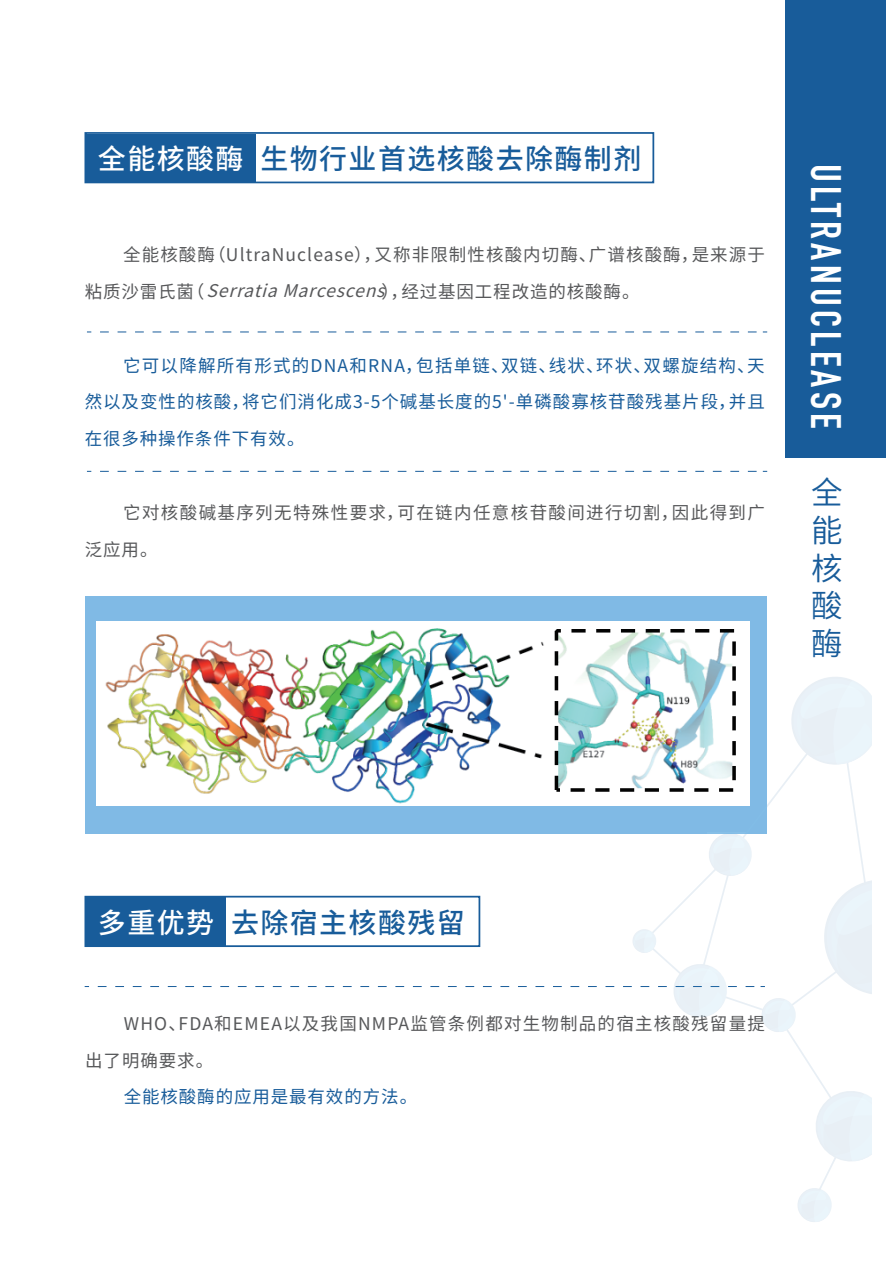
<style>
.page{position:relative;width:886px;height:1269px;background:#fff}
.page>*{position:absolute;margin:0;border:0;box-sizing:border-box;transform-origin:0 0}
.t1{font:700 42px "DIN Condensed";letter-spacing:.1em;color:#fff}
.t2{font:31.5px/37.8px "Source Han Sans CN";color:#185c9a;text-align:justify}
.t3{font:500 28px "Source Han Sans CN";letter-spacing:.05em;color:#185c9a}
.t4{font:17.5px/36.8px "Source Han Sans CN";letter-spacing:.07em;color:#57585a}
.t5{font:17.5px/36.8px "Source Han Sans CN";letter-spacing:.055em;color:#185c9a;text-align:justify}
.t6{font:17.5px "Source Han Sans CN";letter-spacing:.05em;color:#57585a}
.s1{color:#fff}
.s2{font-style:italic}
</style>
<div class="page">
<div style="left:85px;top:595px;width:682px;height:238px;background:#80bae5"></div>
<svg style="left:100px;top:331px;width:667px;height:1px"></svg>
<svg style="left:100px;top:471px;width:667px;height:1px"></svg>
<div style="left:785px;top:0;width:101px;height:458px;background:#185c9a"></div>
<img style="left:96px;top:621px;width:653px;height:184px">
<div style="left:84px;top:132px;width:570px;height:51px;border:2px solid #185c9a"></div>
<svg style="left:98px;top:672px;width:773px;height:549px"></svg>
<div style="left:86px;top:134px;width:170px;height:48px;background:#185c9a"></div>
<div style="left:84px;top:895px;width:396px;height:51px;border:2px solid #185c9a"></div>
<div style="left:86px;top:897px;width:140px;height:49px;background:#185c9a"></div>
<h3 class="t3" style="left:98px;top:143px;width:545px"><span class="s1">全能核酸酶</span> 生物行业首选核酸去除酶制剂</h3>
<p class="t4" style="left:85px;top:237px;width:682px;line-height:36.1px;text-indent:38px">全能核酸酶（UltraNuclease），又称非限制性核酸内切酶、广谱核酸酶，是来源于粘质沙雷氏菌（ <span class="s2">Serratia Marcescens</span></p>
<p class="t6" style="left:381px;top:282px;width:260px">），经过基因工程改造的核酸酶。</p>
<p class="t5" style="left:85px;top:347px;width:681px;text-indent:38px">它可以降解所有形式的DNA和RNA，包括单链、双链、线状、环状、双螺旋结构、天然以及变性的核酸，将它们消化成3-5个碱基长度的5'-单磷酸寡核苷酸残基片段，并且在很多种操作条件下有效。</p>
<p class="t4" style="left:85px;top:494px;width:681px;text-indent:38px">它对核酸碱基序列无特殊性要求，可在链内任意核苷酸间进行切割，因此得到广泛应用。</p>
<h1 class="t1" style="left:854px;top:164px;width:266px;rotate:90deg">ULTRANUCLEASE</h1>
<h2 class="t2" style="left:811px;top:474px;width:33px">全能核酸酶</h2>
<h3 class="t3" style="left:98px;top:906px;width:368px"><span class="s1">多重优势</span> 去除宿主核酸残留</h3>
<p class="t4" style="left:85px;top:1005px;width:681px;text-indent:38px">WHO、FDA和EMEA以及我国NMPA监管条例都对生物制品的宿主核酸残留量提出了明确要求。</p>
<p class="t5" style="left:124px;top:1078px;width:295px">全能核酸酶的应用是最有效的方法。</p>
</div>
